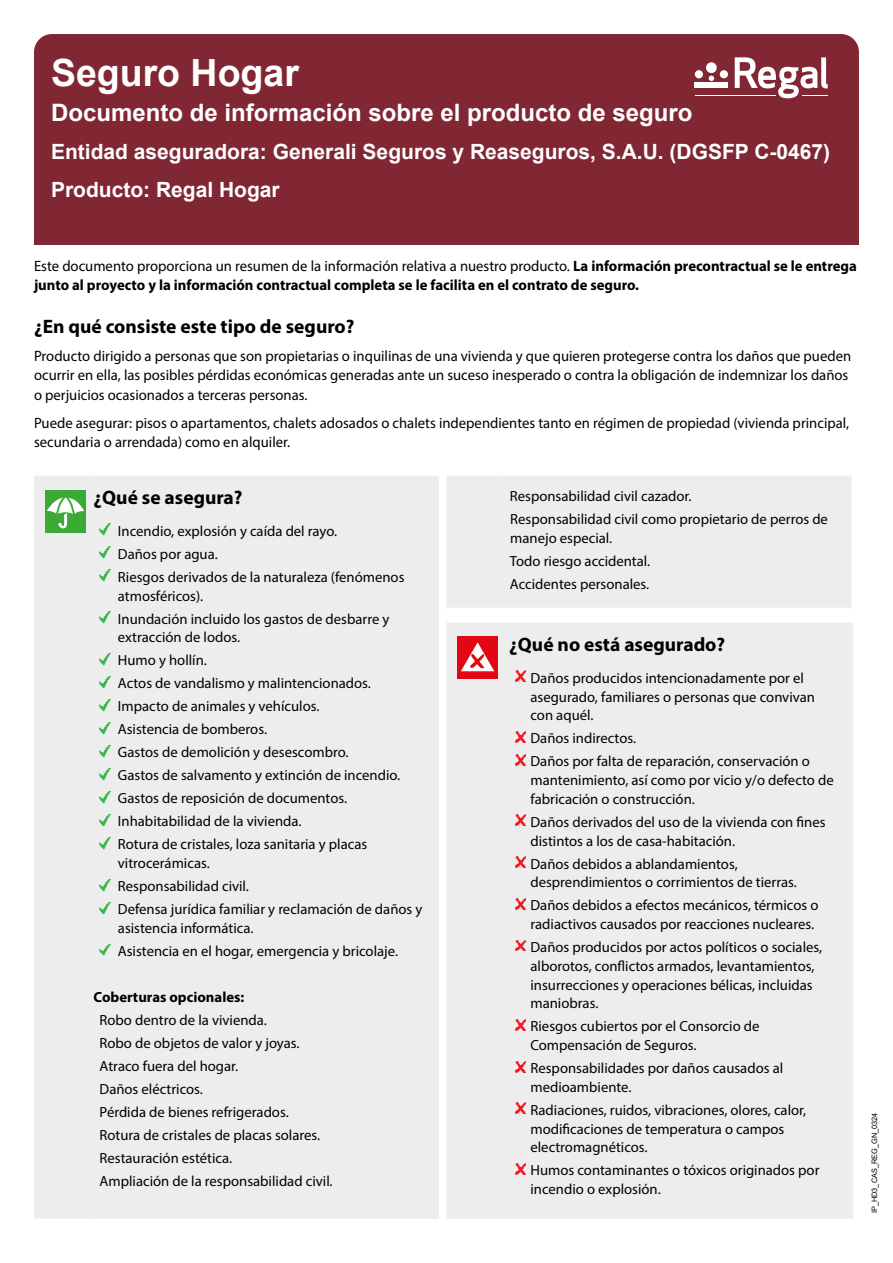
<style>
.page{position:relative;width:893px;height:1263px;background:#fff}
.page>*{position:absolute;margin:0;border:0;box-sizing:border-box;transform-origin:0 0}
.t1{font:700 37.5px "Arial";color:#fff}
.t2{font:700 24px "Arial";color:#fff}
.t3{font:700 21px/38px "Arial";color:#fff}
.t4{font:700 19.5px "Myriad Pro";color:#000}
.t5{font:15px/19.5px "Myriad Pro";color:#000}
.t6{font:700 15px/19.5px "Myriad Pro";color:#000}
.t7{font:14.7px/23px "Myriad Pro";color:#000}
.t8{font:700 14.7px "Myriad Pro";color:#000}
.t9{font:7.5px "Arial";color:#000}
.s1{font-weight:400}
</style>
<div class="page">
<div style="left:34px;top:476px;width:405px;height:743px;background:#ededed"></div>
<div style="left:45px;top:490px;width:41px;height:42px;background:#3aaa35"></div>
<svg style="left:47px;top:493px;width:37px;height:35px"></svg>
<svg style="left:100px;top:524px;width:10px;height:12px"></svg>
<svg style="left:100px;top:547px;width:10px;height:12px"></svg>
<svg style="left:100px;top:570px;width:10px;height:12px"></svg>
<svg style="left:100px;top:612px;width:10px;height:12px"></svg>
<svg style="left:100px;top:653px;width:10px;height:12px"></svg>
<svg style="left:100px;top:676px;width:10px;height:12px"></svg>
<svg style="left:100px;top:699px;width:10px;height:12px"></svg>
<svg style="left:100px;top:722px;width:10px;height:12px"></svg>
<svg style="left:100px;top:745px;width:10px;height:12px"></svg>
<svg style="left:100px;top:768px;width:10px;height:12px"></svg>
<svg style="left:100px;top:791px;width:10px;height:12px"></svg>
<svg style="left:100px;top:814px;width:10px;height:12px"></svg>
<svg style="left:100px;top:837px;width:10px;height:12px"></svg>
<svg style="left:100px;top:879px;width:10px;height:12px"></svg>
<svg style="left:100px;top:902px;width:10px;height:12px"></svg>
<svg style="left:100px;top:944px;width:10px;height:12px"></svg>
<div style="left:447px;top:476px;width:404px;height:132px;background:#ededed"></div>
<div style="left:447px;top:623px;width:406px;height:596px;background:#ededed"></div>
<div style="left:457px;top:637px;width:41px;height:42px;background:#e30613"></div>
<svg style="left:461px;top:642px;width:33px;height:29px"></svg>
<svg style="left:515px;top:671px;width:11px;height:11px"></svg>
<svg style="left:515px;top:731px;width:11px;height:11px"></svg>
<svg style="left:515px;top:754px;width:11px;height:11px"></svg>
<svg style="left:515px;top:815px;width:11px;height:11px"></svg>
<svg style="left:515px;top:857px;width:11px;height:10px"></svg>
<svg style="left:515px;top:898px;width:11px;height:11px"></svg>
<svg style="left:515px;top:940px;width:11px;height:11px"></svg>
<svg style="left:515px;top:1019px;width:11px;height:11px"></svg>
<svg style="left:515px;top:1061px;width:11px;height:11px"></svg>
<svg style="left:515px;top:1103px;width:11px;height:11px"></svg>
<svg style="left:515px;top:1163px;width:11px;height:11px"></svg>
<div style="left:34px;top:34px;width:825px;height:211px;background:#812733;border-radius:18px"></div>
<div style="left:695px;top:83px;width:33px;height:5px;background:#fff"></div>
<div style="left:706px;top:62px;width:11px;height:11px;background:#fff;border-radius:50%"></div>
<svg style="left:709px;top:76px;width:5px;height:5px"></svg>
<div style="left:695px;top:70px;width:8px;height:8px;background:#fff;border-radius:50%"></div>
<div style="left:720px;top:70px;width:8px;height:8px;background:#fff;border-radius:50%"></div>
<hr style="left:695px;top:95px;width:80px;height:1px;background:#fff">
<svg style="left:735px;top:57px;width:93px;height:41px"></svg>
<h1 class="t1" style="left:51px;top:48px;width:249px">Seguro Hogar</h1>
<h2 class="t2" style="left:51px;top:97px;width:643px">Documento de información sobre el producto de seguro</h2>
<h3 class="t3" style="left:51px;top:133px;width:781px">Entidad aseguradora: Generali Seguros y Reaseguros, S.A.U. (DGSFP C-0467)<br>Producto: Regal Hogar</h3>
<p class="t6" style="left:34px;top:255px;width:824px"><span class="s1">Este documento proporciona un resumen de la información relativa a nuestro producto.</span> La información precontractual se le entrega junto al proyecto y la información contractual completa se le facilita en el contrato de seguro.</p>
<h3 class="t4" style="left:34px;top:313px;width:322px">¿En qué consiste este tipo de seguro?</h3>
<p class="t5" style="left:34px;top:346px;width:819px">Producto dirigido a personas que son propietarias o inquilinas de una vivienda y que quieren protegerse contra los daños que pueden ocurrir en ella, las posibles pérdidas económicas generadas ante un suceso inesperado o contra la obligación de indemnizar los daños o perjuicios ocasionados a terceras personas.</p>
<p class="t5" style="left:34px;top:413px;width:817px">Puede asegurar: pisos o apartamentos, chalets adosados o chalets independientes tanto en régimen de propiedad (vivienda principal, secundaria o arrendada) como en alquiler.</p>
<h3 class="t4" style="left:94px;top:485px;width:151px">¿Qué se asegura?</h3>
<p class="t7" style="left:118px;top:519px;width:288px">Incendio, explosión y caída del rayo.<br>Daños por agua.<br>Riesgos derivados de la naturaleza (fenómenos</p>
<p class="t7" style="left:118px;top:584px;width:273px">atmosféricos).<br>Inundación incluido los gastos de desbarre y</p>
<p class="t7" style="left:118px;top:626px;width:284px">extracción de lodos.<br>Humo y hollín.<br>Actos de vandalismo y malintencionados.<br>Impacto de animales y vehículos.<br>Asistencia de bomberos.<br>Gastos de demolición y desescombro.<br>Gastos de salvamento y extinción de incendio.<br>Gastos de reposición de documentos.<br>Inhabitabilidad de la vivienda.<br>Rotura de cristales, loza sanitaria y placas</p>
<p class="t7" style="left:118px;top:851px;width:306px">vitrocerámicas.<br>Responsabilidad civil.<br>Defensa jurídica familiar y reclamación de daños y</p>
<p class="t7" style="left:118px;top:916px;width:282px">asistencia informática.<br>Asistencia en el hogar, emergencia y bricolaje.</p>
<p class="t8" style="left:94px;top:987px;width:152px">Coberturas opcionales:</p>
<p class="t7" style="left:100px;top:1008px;width:235px">Robo dentro de la vivienda.<br>Robo de objetos de valor y joyas.<br>Atraco fuera del hogar.<br>Daños eléctricos.<br>Pérdida de bienes refrigerados.<br>Rotura de cristales de placas solares.<br>Restauración estética.<br>Ampliación de la responsabilidad civil.</p>
<p class="t7" style="left:510px;top:484px;width:320px">Responsabilidad civil cazador.<br>Responsabilidad civil como propietario de perros de</p>
<p class="t7" style="left:510px;top:526px;width:142px">manejo especial.<br>Todo riesgo accidental.<br>Accidentes personales.</p>
<h3 class="t4" style="left:509px;top:632px;width:217px">¿Qué no está asegurado?</h3>
<p class="t7" style="left:530px;top:668px;width:286px;line-height:18.8px">Daños producidos intencionadamente por el asegurado, familiares o personas que convivan con aquél.</p>
<p class="t7" style="left:530px;top:727px;width:281px">Daños indirectos.<br>Daños por falta de reparación, conservación o</p>
<p class="t7" style="left:530px;top:770px;width:305px;line-height:18.8px">mantenimiento, así como por vicio y/o defecto de fabricación o construcción.</p>
<p class="t7" style="left:530px;top:812px;width:297px;line-height:18.8px">Daños derivados del uso de la vivienda con fines distintos a los de casa-habitación.</p>
<p class="t7" style="left:530px;top:854px;width:268px;line-height:18.8px">Daños debidos a ablandamientos, desprendimientos o corrimientos de tierras.</p>
<p class="t7" style="left:530px;top:896px;width:289px;line-height:18.8px">Daños debidos a efectos mecánicos, térmicos o radiactivos causados por reacciones nucleares.</p>
<p class="t7" style="left:530px;top:937px;width:293px;line-height:18.8px">Daños producidos por actos políticos o sociales, alborotos, conflictos armados, levantamientos, insurrecciones y operaciones bélicas, incluidas maniobras.</p>
<p class="t7" style="left:530px;top:1017px;width:231px;line-height:18.8px">Riesgos cubiertos por el Consorcio de<br>Compensación de Seguros.</p>
<p class="t7" style="left:530px;top:1058px;width:254px;line-height:18.8px">Responsabilidades por daños causados al medioambiente.</p>
<p class="t7" style="left:530px;top:1100px;width:277px;line-height:18.8px">Radiaciones, ruidos, vibraciones, olores, calor, modificaciones de temperatura o campos electromagnéticos.</p>
<p class="t7" style="left:530px;top:1161px;width:291px;line-height:18.8px">Humos contaminantes o tóxicos originados por incendio o explosión.</p>
<p class="t9" style="left:869px;top:1213px;width:102px;rotate:-90deg">IP_HD3_CAS_REG_GN_0324</p>
</div>
